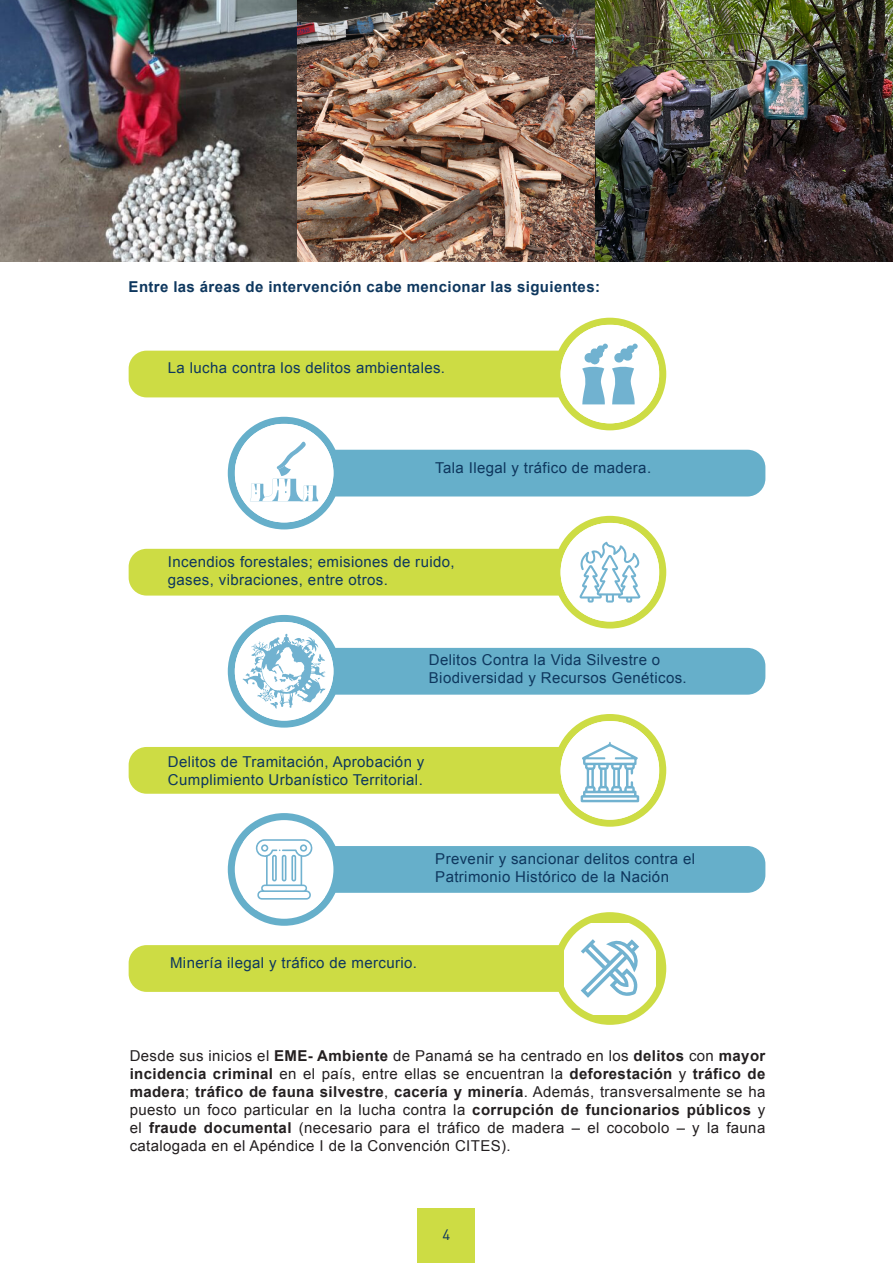
<style>
.page{position:relative;width:893px;height:1263px;background:#fff}
.page>*{position:absolute;margin:0;border:0;box-sizing:border-box;transform-origin:0 0}
.parrafo{font:15px/18px "Arial";letter-spacing:.025em;color:#231f20;text-align:justify}
.bullets{font:15px/18px "Arial";letter-spacing:.025em;color:#0e375e}
.parrafo-2{font:700 15px "Arial";letter-spacing:.025em;color:#0e375e}
.t1{font:15px "DIN Pro";color:#0e375e}
.s1{font-weight:700}
</style>
<div class="page">
<img style="left:0;top:0;width:893px;height:262px">
<div style="left:129px;top:351px;width:447px;height:46px;background:#cddc44;border-radius:18px"></div>
<div style="left:554px;top:318px;width:112px;height:112px;background:#cddc44;border-radius:50%"></div>
<div style="left:561px;top:325px;width:98px;height:98px;background:#fff;border-radius:49px"></div>
<svg style="left:582px;top:344px;width:56px;height:60px"></svg>
<div style="left:318px;top:450px;width:447px;height:46px;background:#66afca;border-radius:18px"></div>
<div style="left:228px;top:417px;width:112px;height:112px;background:#66afca;border-radius:50%"></div>
<div style="left:235px;top:424px;width:98px;height:98px;background:#fff;border-radius:49px"></div>
<svg style="left:250px;top:441px;width:68px;height:60px"></svg>
<div style="left:129px;top:549px;width:447px;height:47px;background:#cddc44;border-radius:18px"></div>
<div style="left:554px;top:516px;width:112px;height:112px;background:#cddc44;border-radius:50%"></div>
<div style="left:561px;top:523px;width:98px;height:98px;background:#fff;border-radius:49px"></div>
<svg style="left:579px;top:542px;width:61px;height:61px"></svg>
<div style="left:318px;top:648px;width:447px;height:47px;background:#66afca;border-radius:18px"></div>
<div style="left:228px;top:615px;width:112px;height:113px;background:#66afca;border-radius:50%"></div>
<div style="left:235px;top:622px;width:98px;height:99px;background:#fff;border-radius:49px"></div>
<svg style="left:242px;top:634px;width:84px;height:75px"></svg>
<div style="left:129px;top:747px;width:447px;height:47px;background:#cddc44;border-radius:18px"></div>
<div style="left:554px;top:714px;width:112px;height:113px;background:#cddc44;border-radius:50%"></div>
<div style="left:561px;top:721px;width:98px;height:99px;background:#fff;border-radius:49px"></div>
<svg style="left:581px;top:742px;width:58px;height:60px"></svg>
<div style="left:129px;top:945px;width:447px;height:47px;background:#cddc44;border-radius:18px"></div>
<div style="left:554px;top:912px;width:112px;height:113px;background:#cddc44;border-radius:50%"></div>
<svg style="left:561px;top:919px;width:98px;height:99px"></svg>
<svg style="left:564px;top:923px;width:91px;height:91px;background:#e3efe6"></svg>
<div style="left:318px;top:846px;width:447px;height:47px;background:#66afca;border-radius:18px"></div>
<div style="left:228px;top:813px;width:112px;height:113px;background:#66afca;border-radius:50%"></div>
<div style="left:235px;top:820px;width:98px;height:99px;background:#fff;border-radius:50%"></div>
<svg style="left:243px;top:829px;width:82px;height:81px"></svg>
<div style="left:418px;top:1209px;width:57px;height:54px;background:#cddc44"></div>
<p class="parrafo-2" style="left:129px;top:276px;width:473px">Entre las áreas de intervención cabe mencionar las siguientes:</p>
<p class="bullets" style="left:168px;top:359px;width:279px">La lucha contra los delitos ambientales.</p>
<p class="bullets" style="left:435px;top:459px;width:217px">Tala Ilegal y tráfico de madera.</p>
<p class="bullets" style="left:168px;top:553px;width:288px">Incendios forestales; emisiones de ruido, gases, vibraciones, entre otros.</p>
<p class="bullets" style="left:429px;top:650px;width:259px">Delitos Contra la Vida Silvestre o<br>Biodiversidad y Recursos Genéticos.</p>
<p class="bullets" style="left:168px;top:752px;width:258px">Delitos de Tramitación, Aprobación y<br>Cumplimiento Urbanístico Territorial.</p>
<p class="bullets" style="left:435px;top:849px;width:261px">Prevenir y sancionar delitos contra el<br>Patrimonio Histórico de la Nación</p>
<p class="bullets" style="left:170px;top:954px;width:248px">Minería ilegal y tráfico de mercurio.</p>
<p class="parrafo" style="left:130px;top:1047px;width:637px">Desde sus inicios el <span class="s1">EME- Ambiente</span> de Panamá se ha centrado en los <span class="s1">delitos</span> con <span class="s1">mayor incidencia criminal</span> en el país, entre ellas se encuentran la <span class="s1">deforestación</span> y <span class="s1">tráfico de madera</span>; <span class="s1">tráfico de fauna silvestre</span>, <span class="s1">cacería y minería</span>. Además, transversalmente se ha puesto un foco particular en la lucha contra la <span class="s1">corrupción de funcionarios públicos</span> y el <span class="s1">fraude documental</span> (necesario para el tráfico de madera – el cocobolo – y la fauna catalogada en el Apéndice I de la Convención CITES).</p>
<p class="t1" style="left:443px;top:1222px;width:9px">4</p>
</div>
